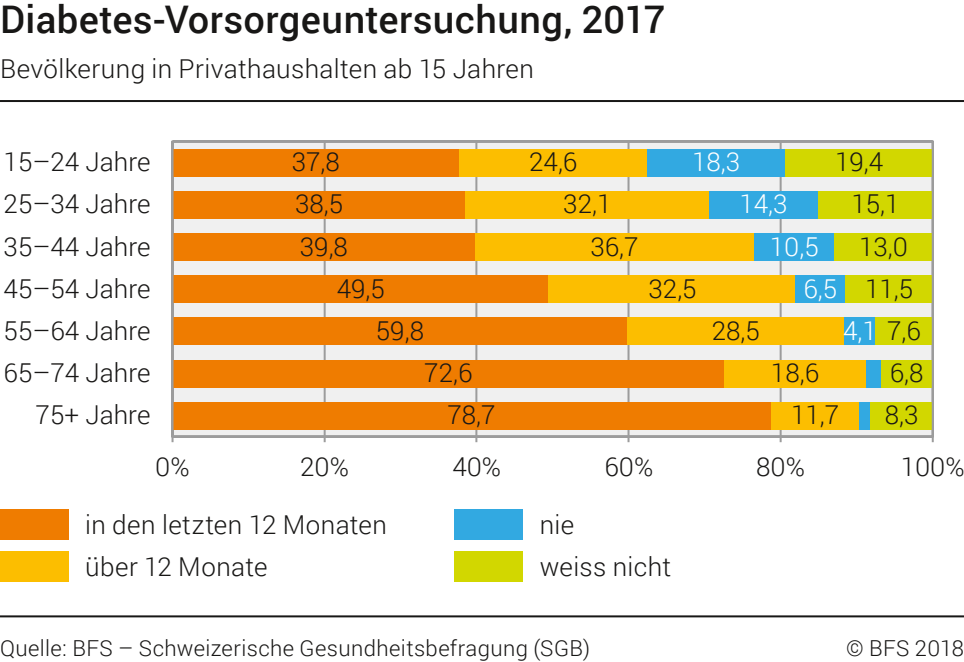
<style>
.page{position:relative;width:964px;height:662px;background:#fff}
.page>*{position:absolute;margin:0;border:0;box-sizing:border-box;transform-origin:0 0}
.t1{font:500 38px "Roboto";letter-spacing:.01em;color:#181716}
.t2{font:300 26px/42px "Roboto";color:#181716;text-align:right}
.t3{font:300 26px/42px "Roboto";letter-spacing:.02em;color:#181716}
.t4{font:300 26px "Roboto";color:#fff}
.t5{font:300 22px "Roboto";letter-spacing:.02em;color:#181716}
.s1{color:#fff}
.s2{color:#181716}
</style>
<div class="page">
<svg style="left:171px;top:140px;width:763px;height:303px"></svg>
<hr style="left:323px;top:141px;width:2px;height:295px;background:#9c9c9c">
<hr style="left:475px;top:141px;width:2px;height:295px;background:#9c9c9c">
<hr style="left:627px;top:141px;width:2px;height:295px;background:#9c9c9c">
<hr style="left:779px;top:141px;width:2px;height:295px;background:#9c9c9c">
<hr style="left:172px;top:435px;width:760px;height:2px;background:#9c9c9c">
<div style="left:172px;top:149px;width:287px;height:27px;background:#ef7c00"></div>
<div style="left:459px;top:149px;width:187px;height:27px;background:#fcbe00"></div>
<div style="left:646px;top:149px;width:139px;height:27px;background:#32a9e1"></div>
<div style="left:785px;top:149px;width:147px;height:27px;background:#d2d700"></div>
<div style="left:172px;top:191px;width:293px;height:27px;background:#ef7c00"></div>
<div style="left:465px;top:191px;width:243px;height:27px;background:#fcbe00"></div>
<div style="left:708px;top:191px;width:109px;height:27px;background:#32a9e1"></div>
<div style="left:817px;top:191px;width:115px;height:27px;background:#d2d700"></div>
<div style="left:172px;top:233px;width:303px;height:28px;background:#ef7c00"></div>
<div style="left:475px;top:233px;width:279px;height:28px;background:#fcbe00"></div>
<div style="left:754px;top:233px;width:80px;height:28px;background:#32a9e1"></div>
<div style="left:834px;top:233px;width:98px;height:28px;background:#d2d700"></div>
<div style="left:172px;top:275px;width:376px;height:28px;background:#ef7c00"></div>
<div style="left:548px;top:275px;width:247px;height:28px;background:#fcbe00"></div>
<div style="left:795px;top:275px;width:49px;height:28px;background:#32a9e1"></div>
<div style="left:844px;top:275px;width:88px;height:28px;background:#d2d700"></div>
<div style="left:172px;top:317px;width:455px;height:28px;background:#ef7c00"></div>
<div style="left:627px;top:317px;width:216px;height:28px;background:#fcbe00"></div>
<div style="left:843px;top:317px;width:32px;height:28px;background:#32a9e1"></div>
<div style="left:875px;top:317px;width:57px;height:28px;background:#d2d700"></div>
<div style="left:172px;top:359px;width:552px;height:28px;background:#ef7c00"></div>
<div style="left:724px;top:359px;width:141px;height:28px;background:#fcbe00"></div>
<div style="left:865px;top:359px;width:15px;height:28px;background:#32a9e1"></div>
<div style="left:880px;top:359px;width:52px;height:28px;background:#d2d700"></div>
<div style="left:172px;top:401px;width:598px;height:28px;background:#ef7c00"></div>
<div style="left:770px;top:401px;width:89px;height:28px;background:#fcbe00"></div>
<div style="left:859px;top:401px;width:10px;height:28px;background:#32a9e1"></div>
<div style="left:869px;top:401px;width:63px;height:28px;background:#d2d700"></div>
<hr style="left:931px;top:141px;width:2px;height:295px;background:#9c9c9c">
<div style="left:0;top:509px;width:68px;height:30px;background:#ef7c00"></div>
<div style="left:0;top:551px;width:68px;height:30px;background:#fcbe00"></div>
<div style="left:454px;top:509px;width:68px;height:30px;background:#32a9e1"></div>
<div style="left:454px;top:551px;width:68px;height:30px;background:#d2d700"></div>
<hr style="left:0;top:100px;width:963px;height:2px;background:#181716">
<hr style="left:0;top:615px;width:963px;height:2px;background:#181716">
<hr style="left:171px;top:141px;width:2px;height:295px;background:#9c9c9c">
<h1 class="t1" style="left:0;top:-8px;width:666px">Diabetes-Vorsorgeuntersuchung, 2017</h1>
<p class="t2" style="left:0;top:47px;width:535px">Bevölkerung in Privathaushalten ab 15 Jahren</p>
<p class="t2" style="left:4px;top:140px;width:148px">15–24 Jahre<br>25–34 Jahre<br>35–44 Jahre<br>45–54 Jahre<br>55–64 Jahre<br>65–74 Jahre<br>75+ Jahre</p>
<p class="t2" style="left:292px;top:140px;width:50px">37,8</p>
<p class="t2" style="left:529px;top:140px;width:50px">24,6</p>
<p class="t4" style="left:692px;top:144px;width:50px">18,3</p>
<p class="t2" style="left:834px;top:140px;width:50px">19,4</p>
<p class="t2" style="left:295px;top:182px;width:50px">38,5</p>
<p class="t2" style="left:563px;top:182px;width:50px">32,1</p>
<p class="t4" style="left:739px;top:186px;width:50px">14,3</p>
<p class="t2" style="left:851px;top:182px;width:50px">15,1</p>
<p class="t2" style="left:300px;top:224px;width:50px">39,8</p>
<p class="t2" style="left:590px;top:224px;width:50px">36,7</p>
<p class="t4" style="left:769px;top:228px;width:50px">10,5</p>
<p class="t2" style="left:858px;top:224px;width:50px">13,0</p>
<p class="t2" style="left:336px;top:266px;width:50px">49,5</p>
<p class="t2" style="left:648px;top:266px;width:50px">32,5</p>
<p class="t2" style="left:803px;top:266px;width:111px"><span class="s1">6,5</span> 11,5</p>
<p class="t2" style="left:376px;top:308px;width:50px">59,8</p>
<p class="t2" style="left:711px;top:308px;width:50px">28,5</p>
<p class="t4" style="left:842px;top:312px;width:79px">4,1 <span class="s2">7,6</span></p>
<p class="t2" style="left:424px;top:350px;width:50px">72,6</p>
<p class="t2" style="left:770px;top:350px;width:50px">18,6</p>
<p class="t2" style="left:889px;top:350px;width:35px">6,8</p>
<p class="t2" style="left:447px;top:393px;width:50px">78,7</p>
<p class="t2" style="left:790px;top:393px;width:50px">11,7</p>
<p class="t2" style="left:884px;top:393px;width:35px">8,3</p>
<p class="t2" style="left:155px;top:444px;width:36px">0%</p>
<p class="t2" style="left:300px;top:444px;width:50px">20%</p>
<p class="t2" style="left:452px;top:444px;width:50px">40%</p>
<p class="t2" style="left:604px;top:444px;width:50px">60%</p>
<p class="t2" style="left:756px;top:444px;width:50px">80%</p>
<p class="t2" style="left:900px;top:444px;width:65px">100%</p>
<p class="t3" style="left:85px;top:503px;width:303px">in den letzten 12 Monaten über 12 Monate</p>
<p class="t2" style="left:539px;top:503px;width:133px;text-align:left">nie<br>weiss nicht</p>
<p class="t5" style="left:0;top:632px;width:591px">Quelle: BFS – Schweizerische Gesundheitsbefragung (SGB)</p>
<p class="t5" style="left:845px;top:632px;width:119px">© BFS 2018</p>
</div>
